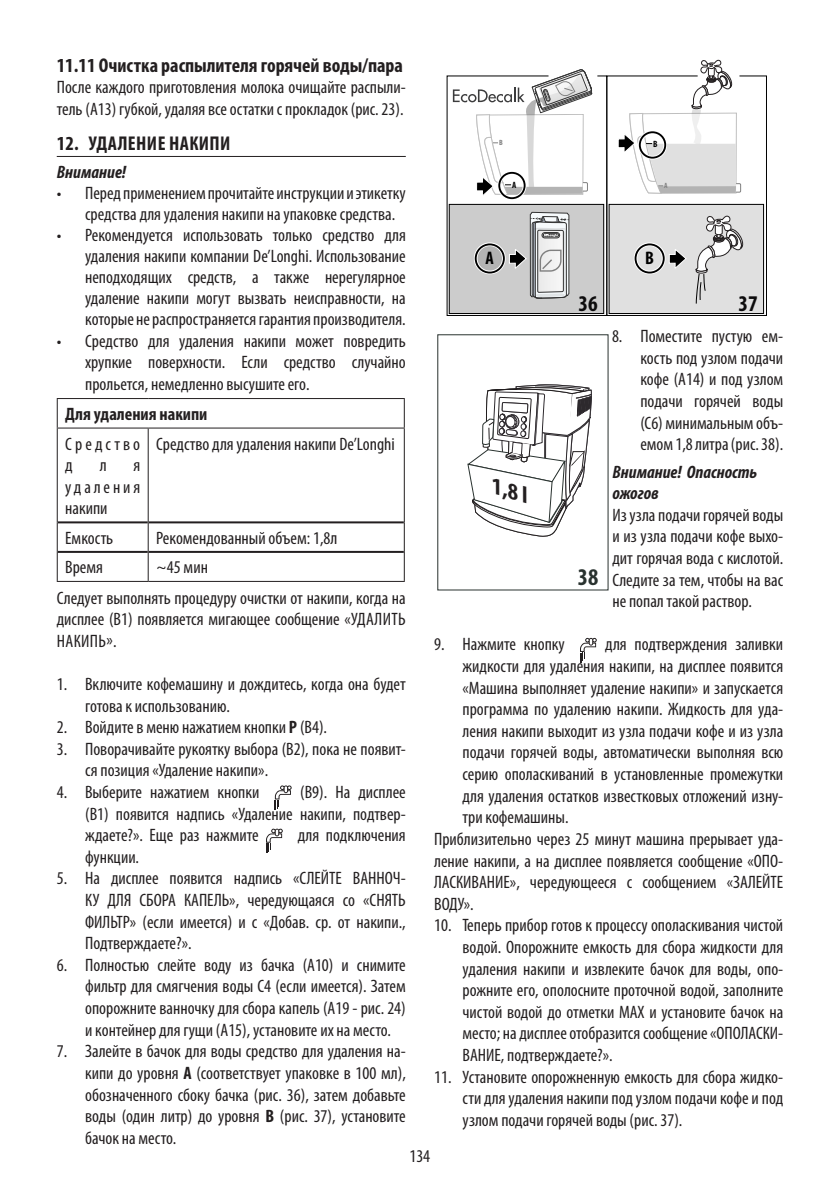
<style>
.page{position:relative;width:840px;height:1191px;background:#fff}
.page>*{position:absolute;margin:0;border:0;box-sizing:border-box;transform-origin:0 0}
.t1{font:700 condensed 24px "Myriad Pro";color:#29322f}
.t2{font:italic 700 condensed 22.8px "Myriad Pro";color:#231f20;scale:1.1 1}
.t3{font:700 condensed 22.6px "Myriad Pro";color:#0d0c0d}
.t4{font:700 condensed 20px "Myriad Pro";color:#231f20}
.t5{font:700 condensed 20px "Myriad Pro";letter-spacing:.02em;color:#231f20}
.t6{font:700 condensed 18.2px "Myriad Pro";color:#000}
.testo{font:condensed 18px/21.6px "Myriad Pro";color:#231f20;text-align:justify}
.pericoli{font:italic 700 condensed 18px/21.6px "Myriad Pro";color:#231f20}
.testo-2{font:700 condensed 18px "Myriad Pro";color:#231f20}
.testo-3{font:condensed 18px/21.6px "Myriad Pro";letter-spacing:.17em;color:#231f20}
.t7{font:700 condensed 9.2px "Myriad Pro";color:#000}
.t8{font:700 condensed 7.6px "Myriad Pro";color:#808080}
.s1{font-weight:700}
</style>
<div class="page">
<hr style="left:57px;top:156px;width:348px;height:1px;background:#231f20">
<hr style="left:58px;top:521px;width:90px;height:2px;background:#231f20">
<hr style="left:149px;top:521px;width:254px;height:2px;background:#231f20">
<hr style="left:58px;top:551px;width:90px;height:2px;background:#231f20">
<hr style="left:149px;top:551px;width:254px;height:2px;background:#231f20">
<hr style="left:57px;top:428px;width:1px;height:94px;background:#231f20">
<hr style="left:148px;top:428px;width:1px;height:94px;background:#231f20">
<hr style="left:403px;top:428px;width:1px;height:94px;background:#231f20">
<hr style="left:57px;top:522px;width:1px;height:30px;background:#231f20">
<hr style="left:148px;top:522px;width:1px;height:30px;background:#231f20">
<hr style="left:403px;top:522px;width:1px;height:30px;background:#231f20">
<svg style="left:57px;top:552px;width:1px;height:29px"></svg>
<svg style="left:148px;top:552px;width:1px;height:29px"></svg>
<svg style="left:403px;top:552px;width:1px;height:29px"></svg>
<hr style="left:57px;top:581px;width:91px;height:1px;background:#231f20">
<hr style="left:148px;top:581px;width:256px;height:1px;background:#231f20">
<hr style="left:57px;top:398px;width:91px;height:1px;background:#231f20">
<svg style="left:57px;top:399px;width:1px;height:28px"></svg>
<hr style="left:148px;top:398px;width:256px;height:1px;background:#231f20">
<svg style="left:403px;top:399px;width:1px;height:28px"></svg>
<hr style="left:57px;top:427px;width:91px;height:1px;background:#231f20">
<hr style="left:148px;top:427px;width:256px;height:1px;background:#231f20">
<svg style="left:275px;top:785px;width:16px;height:24px"></svg>
<svg style="left:266px;top:828px;width:16px;height:25px"></svg>
<svg style="left:446px;top:60px;width:320px;height:256px"></svg>
<svg style="left:580px;top:638px;width:16px;height:24px"></svg>
<svg style="left:466px;top:384px;width:126px;height:207px"></svg>
<p class="t4" style="left:57px;top:53px;width:347px">11.11 Очистка распылителя горячей воды/пара</p>
<p class="testo" style="left:57px;top:76px;width:350px">После каждого приготовления молока очищайте распыли&shy;тель (А13) губкой, удаляя все остатки с прокладок (рис. 23).</p>
<p class="t5" style="left:57px;top:131px;width:175px">12. УДАЛЕНИЕ НАКИПИ</p>
<p class="pericoli" style="left:57px;top:160px;width:71px">Внимание!</p>
<p class="testo" style="left:85px;top:182px;width:322px;line-height:21px;text-indent:-28px">• Перед применением прочитайте инструкции и этикетку средства для удаления накипи на упаковке средства.</p>
<p class="testo" style="left:85px;top:224px;width:322px;text-indent:-28px">• Рекомендуется использовать только средство для удаления накипи компании De’Longhi. Использование неподходящих средств, а также нерегулярное удаление накипи могут вызвать неисправности, на которые не распространяется гарантия производителя.</p>
<p class="testo" style="left:85px;top:330px;width:322px;text-indent:-28px">• Средство для удаления накипи может повредить хрупкие поверхности. Если средство случайно прольется, немедленно высушите его.</p>
<p class="testo-2" style="left:65px;top:403px;width:144px">Для удаления накипи</p>
<p class="testo-3" style="left:65px;top:432px;width:76px">Средство д</p>
<p class="testo" style="left:156px;top:432px;width:240px">Средство для удаления накипи De’Longhi</p>
<p class="testo" style="left:65px;top:454px;width:76px;text-indent:68px">я удаления накипи</p>
<p class="testo" style="left:100px;top:454px;width:8px">л</p>
<p class="testo" style="left:65px;top:527px;width:49px">Емкость</p>
<p class="testo" style="left:156px;top:527px;width:183px">Рекомендованный объем: 1,8л</p>
<p class="testo" style="left:65px;top:556px;width:39px">Время</p>
<p class="testo" style="left:156px;top:556px;width:53px">~45 мин</p>
<p class="testo" style="left:57px;top:586px;width:350px">Следует выполнять процедуру очистки от накипи, когда на дисплее (В1) появляется мигающее сообщение «УДАЛИТЬ НАКИПЬ».</p>
<p class="testo" style="left:85px;top:673px;width:322px;text-indent:-28px">1. Включите кофемашину и дождитесь, когда она будет готова к использованию.</p>
<p class="testo" style="left:57px;top:716px;width:272px">2. Войдите в меню нажатием кнопки <span class="s1">P</span> (B4).</p>
<p class="testo" style="left:85px;top:738px;width:322px;text-indent:-28px">3. Поворачивайте рукоятку выбора (В2), пока не появит&shy;ся позиция «Удаление накипи».</p>
<p class="testo" style="left:57px;top:781px;width:204px">4. Выберите нажатием кнопки</p>
<p class="testo" style="left:85px;top:781px;width:322px;text-indent:215px">(В9). На дисплее (В1) появится надпись «Удаление накипи, подтвер&shy;ждаете?». Еще раз нажмите</p>
<p class="testo" style="left:298px;top:824px;width:109px">для подключения</p>
<p class="testo" style="left:85px;top:846px;width:55px">функции.</p>
<p class="testo" style="left:85px;top:867px;width:322px;text-indent:-28px">5. На дисплее появится надпись «СЛЕЙТЕ ВАННОЧ-КУ ДЛЯ СБОРА КАПЕЛЬ», чередующаяся со «СНЯТЬ ФИЛЬТР» (если имеется) и с «Добав. ср. от накипи., Подтверждаете?».</p>
<p class="testo" style="left:85px;top:954px;width:322px;text-indent:-28px">6. Полностью слейте воду из бачка (A10) и снимите фильтр для смягчения воды С4 (если имеется). Затем опорожните ванночку для сбора капель (А19 - рис. 24) и контейнер для гущи (А15), установите их на место.</p>
<p class="testo" style="left:85px;top:1040px;width:322px;text-indent:-28px">7. Залейте в бачок для воды средство для удаления на&shy;кипи до уровня <span class="s1">A</span> (соответствует упаковке в 100 мл), обозначенного сбоку бачка (рис. 36), затем добавьте воды (один литр) до уровня <span class="s1">B</span> (рис. 37), установите бачок на место.</p>
<p class="t8" style="left:498px;top:138px;width:5px">B</p>
<p class="t7" style="left:653px;top:138px;width:6px">B</p>
<p class="t7" style="left:512px;top:179px;width:6px">A</p>
<p class="t8" style="left:663px;top:181px;width:5px">A</p>
<p class="t6" style="left:485px;top:247px;width:10px">A</p>
<p class="t6" style="left:645px;top:247px;width:10px">B</p>
<p class="t3" style="left:578px;top:289px;width:21px">36</p>
<p class="t3" style="left:738px;top:289px;width:21px">37</p>
<p class="t2" style="left:497px;top:472px;width:35px;rotate:16deg">1,8 l</p>
<p class="t1" style="left:577px;top:562px;width:22px">38</p>
<p class="testo" style="left:640px;top:325px;width:144px;text-indent:-28px">8. Поместите пустую ем&shy;кость под узлом подачи кофе (А14) и под узлом подачи горячей воды (C6) минимальным объ&shy;емом 1,8 литра (рис. 38).</p>
<p class="pericoli" style="left:612px;top:460px;width:146px">Внимание! Опасность ожогов</p>
<p class="testo" style="left:612px;top:504px;width:172px">Из узла подачи горячей воды и из узла подачи кофе выхо&shy;дит горячая вода с кислотой.<br>Следите за тем, чтобы на вас не попал такой раствор.</p>
<p class="testo" style="left:434px;top:633px;width:132px">9. Нажмите кнопку</p>
<p class="testo" style="left:462px;top:633px;width:322px;text-indent:143px">для подтверждения заливки жидкости для удаления накипи, на дисплее появится «Машина выполняет удаление накипи» и запускается программа по удалению накипи. Жидкость для уда&shy;ления накипи выходит из узла подачи кофе и из узла подачи горячей воды, автоматически выполняя всю серию ополаскиваний в установленные промежутки для удаления остатков известковых отложений изну&shy;три кофемашины.</p>
<p class="testo" style="left:434px;top:828px;width:350px">Приблизительно через 25 минут машина прерывает уда&shy;ление накипи, а на дисплее появляется сообщение «ОПО-ЛАСКИВАНИЕ», чередующееся с сообщением «ЗАЛЕЙТЕ ВОДУ».</p>
<p class="testo" style="left:462px;top:914px;width:322px;text-indent:-28px">10. Теперь прибор готов к процессу ополаскивания чистой водой. Опорожните емкость для сбора жидкости для удаления накипи и извлеките бачок для воды, опо&shy;рожните его, ополосните проточной водой, заполните чистой водой до отметки MAX и установите бачок на место; на дисплее отобразится сообщение «ОПОЛАСКИ-ВАНИЕ, подтверждаете?».</p>
<p class="testo" style="left:462px;top:1065px;width:322px;text-indent:-28px">11. Установите опорожненную емкость для сбора жидко&shy;сти для удаления накипи под узлом подачи кофе и под узлом подачи горячей воды (рис. 37).</p>
<p class="testo" style="left:409px;top:1145px;width:22px">134</p>
</div>
